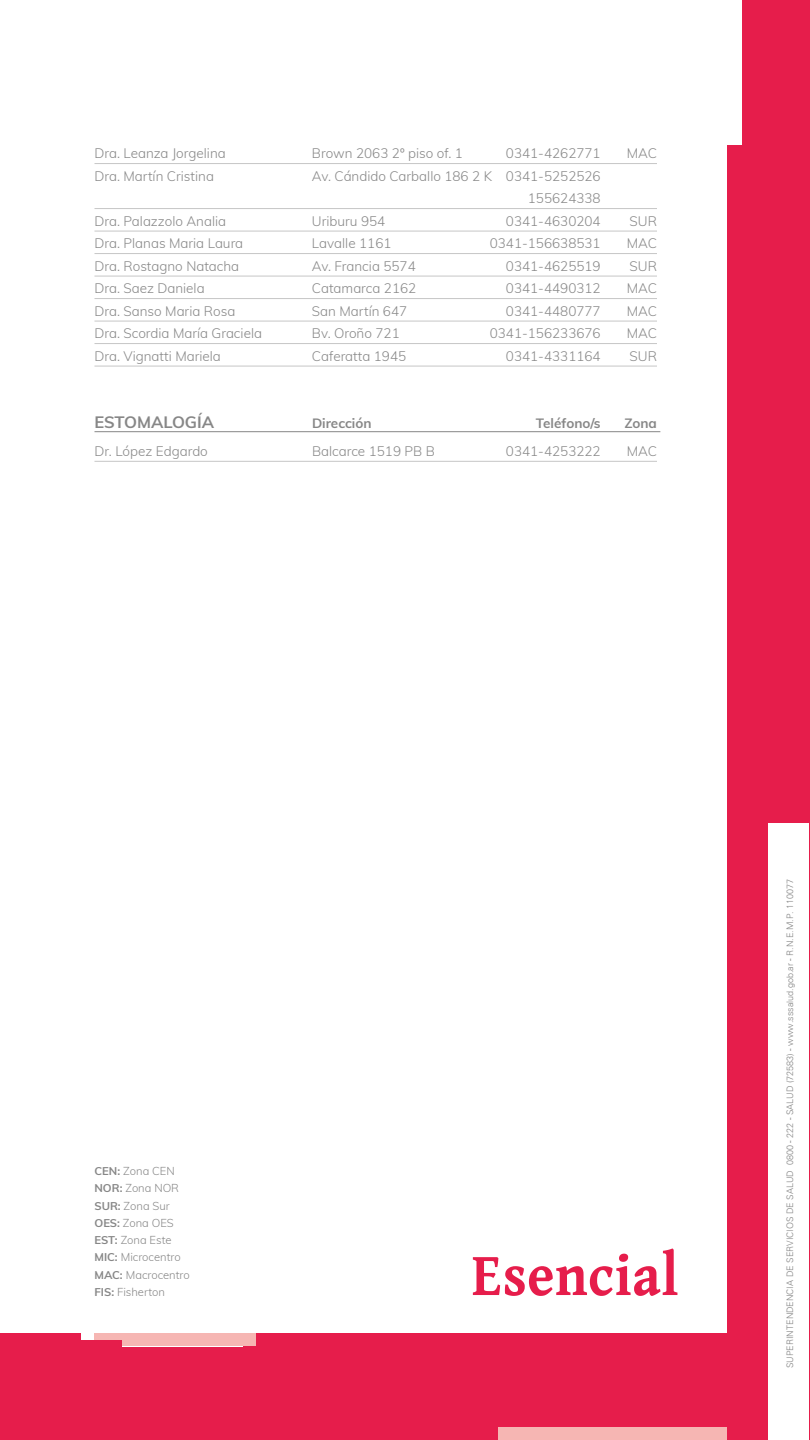
<style>
.page{position:relative;width:810px;height:1440px;background:#fff}
.page>*{position:absolute;margin:0;border:0;box-sizing:border-box;transform-origin:0 0}
.t1{font:700 16.5px "Muli";color:#878787}
.t2{font:300 13.5px/22.5px "Muli";color:#878787;text-align:right}
.t3{font:700 13.5px "Muli";color:#878787}
.t4{font:300 11.25px/17.2px "Muli";color:#878787}
.t5{font:300 9px "Univers";color:#878787}
.s1{font-weight:700}
</style>
<div class="page">
<svg style="left:473px;top:1248px;width:204px;height:48px"></svg>
<div style="left:0;top:1334px;width:810px;height:106px;background:#e61d4b"></div>
<div style="left:727px;top:0;width:83px;height:1439px;background:#e61d4b"></div>
<div style="left:768px;top:823px;width:41px;height:616px;background:#fff"></div>
<div style="left:716px;top:0;width:25px;height:145px;background:#fff"></div>
<svg style="left:81px;top:1333px;width:162px;height:7px"></svg>
<div style="left:94px;top:1334px;width:162px;height:12px;background:#f6b6b3"></div>
<div style="left:498px;top:1427px;width:229px;height:13px;background:#f6b6b3"></div>
<div style="left:40px;top:1340px;width:82px;height:13px;background:#e61d4b"></div>
<hr style="left:94px;top:163px;width:563px;height:1px;background:#c6c6c6">
<hr style="left:94px;top:208px;width:563px;height:1px;background:#c6c6c6">
<hr style="left:94px;top:231px;width:563px;height:1px;background:#c6c6c6">
<hr style="left:94px;top:253px;width:563px;height:1px;background:#c6c6c6">
<hr style="left:94px;top:276px;width:563px;height:1px;background:#c6c6c6">
<hr style="left:94px;top:298px;width:563px;height:1px;background:#c6c6c6">
<hr style="left:94px;top:321px;width:563px;height:1px;background:#c6c6c6">
<hr style="left:94px;top:343px;width:563px;height:1px;background:#c6c6c6">
<hr style="left:94px;top:366px;width:563px;height:1px;background:#c6c6c6">
<hr style="left:94px;top:431px;width:566px;height:1px;background:#878787">
<hr style="left:94px;top:461px;width:563px;height:1px;background:#c6c6c6">
<p class="t2" style="left:94px;top:142px;width:133px">Dra. Leanza Jorgelina</p>
<p class="t2" style="left:312px;top:142px;width:153px">Brown 2063 2º piso of. 1</p>
<p class="t2" style="left:506px;top:142px;width:96px">0341-4262771</p>
<p class="t2" style="left:627px;top:142px;width:32px">MAC</p>
<p class="t2" style="left:94px;top:164px;width:121px">Dra. Martín Cristina</p>
<p class="t2" style="left:312px;top:164px;width:290px">Av. Cándido Carballo 186 2 K 0341-5252526<br>155624338</p>
<p class="t2" style="left:94px;top:209px;width:133px">Dra. Palazzolo Analia</p>
<p class="t2" style="left:312px;top:209px;width:75px">Uriburu 954</p>
<p class="t2" style="left:506px;top:209px;width:96px">0341-4630204</p>
<p class="t2" style="left:630px;top:209px;width:29px">SUR</p>
<p class="t2" style="left:94px;top:232px;width:150px">Dra. Planas Maria Laura</p>
<p class="t2" style="left:312px;top:232px;width:81px">Lavalle 1161</p>
<p class="t2" style="left:490px;top:232px;width:113px">0341-156638531</p>
<p class="t2" style="left:627px;top:232px;width:32px">MAC</p>
<p class="t2" style="left:94px;top:254px;width:146px">Dra. Rostagno Natacha</p>
<p class="t2" style="left:312px;top:254px;width:105px">Av. Francia 5574</p>
<p class="t2" style="left:506px;top:254px;width:96px">0341-4625519</p>
<p class="t2" style="left:630px;top:254px;width:29px">SUR</p>
<p class="t2" style="left:94px;top:277px;width:112px">Dra. Saez Daniela</p>
<p class="t2" style="left:312px;top:277px;width:106px">Catamarca 2162</p>
<p class="t2" style="left:506px;top:277px;width:96px">0341-4490312</p>
<p class="t2" style="left:627px;top:277px;width:32px">MAC</p>
<p class="t2" style="left:94px;top:299px;width:142px">Dra. Sanso Maria Rosa</p>
<p class="t2" style="left:312px;top:299px;width:97px">San Martín 647</p>
<p class="t2" style="left:506px;top:299px;width:96px">0341-4480777</p>
<p class="t2" style="left:627px;top:299px;width:32px">MAC</p>
<p class="t2" style="left:94px;top:322px;width:169px">Dra. Scordia María Graciela</p>
<p class="t2" style="left:312px;top:322px;width:89px">Bv. Oroño 721</p>
<p class="t2" style="left:490px;top:322px;width:113px">0341-156233676</p>
<p class="t2" style="left:627px;top:322px;width:32px">MAC</p>
<p class="t2" style="left:94px;top:344px;width:128px">Dra. Vignatti Mariela</p>
<p class="t2" style="left:312px;top:344px;width:96px">Caferatta 1945</p>
<p class="t2" style="left:506px;top:344px;width:96px">0341-4331164</p>
<p class="t2" style="left:630px;top:344px;width:29px">SUR</p>
<p class="t1" style="left:94px;top:410px;width:121px">ESTOMALOGÍA</p>
<p class="t3" style="left:312px;top:414px;width:61px">Dirección</p>
<p class="t3" style="left:536px;top:414px;width:66px">Teléfono/s</p>
<p class="t3" style="left:624px;top:414px;width:34px">Zona</p>
<p class="t2" style="left:95px;top:439px;width:115px">Dr. López Edgardo</p>
<p class="t2" style="left:312px;top:439px;width:124px">Balcarce 1519 PB B</p>
<p class="t2" style="left:506px;top:439px;width:96px">0341-4253222</p>
<p class="t2" style="left:627px;top:439px;width:32px">MAC</p>
<p class="t4" style="left:94px;top:1162px;width:97px"><span class="s1">CEN:</span> Zona CEN<br><span class="s1">NOR:</span> Zona NOR<br><span class="s1">SUR:</span> Zona Sur<br><span class="s1">OES:</span> Zona OES<br><span class="s1">EST:</span> Zona Este<br><span class="s1">MIC:</span> Microcentro<br><span class="s1">MAC:</span> Macrocentro<br><span class="s1">FIS:</span> Fisherton</p>
<p class="t5" style="left:785px;top:1368px;width:491px;rotate:-90deg">SUPERINTENDENCIA DE SERVICIOS DE SALUD 0800 - 222 - SALUD (72583) - www.sssalud.gob.ar - R.N.E.M.P. 110077</p>
</div>
